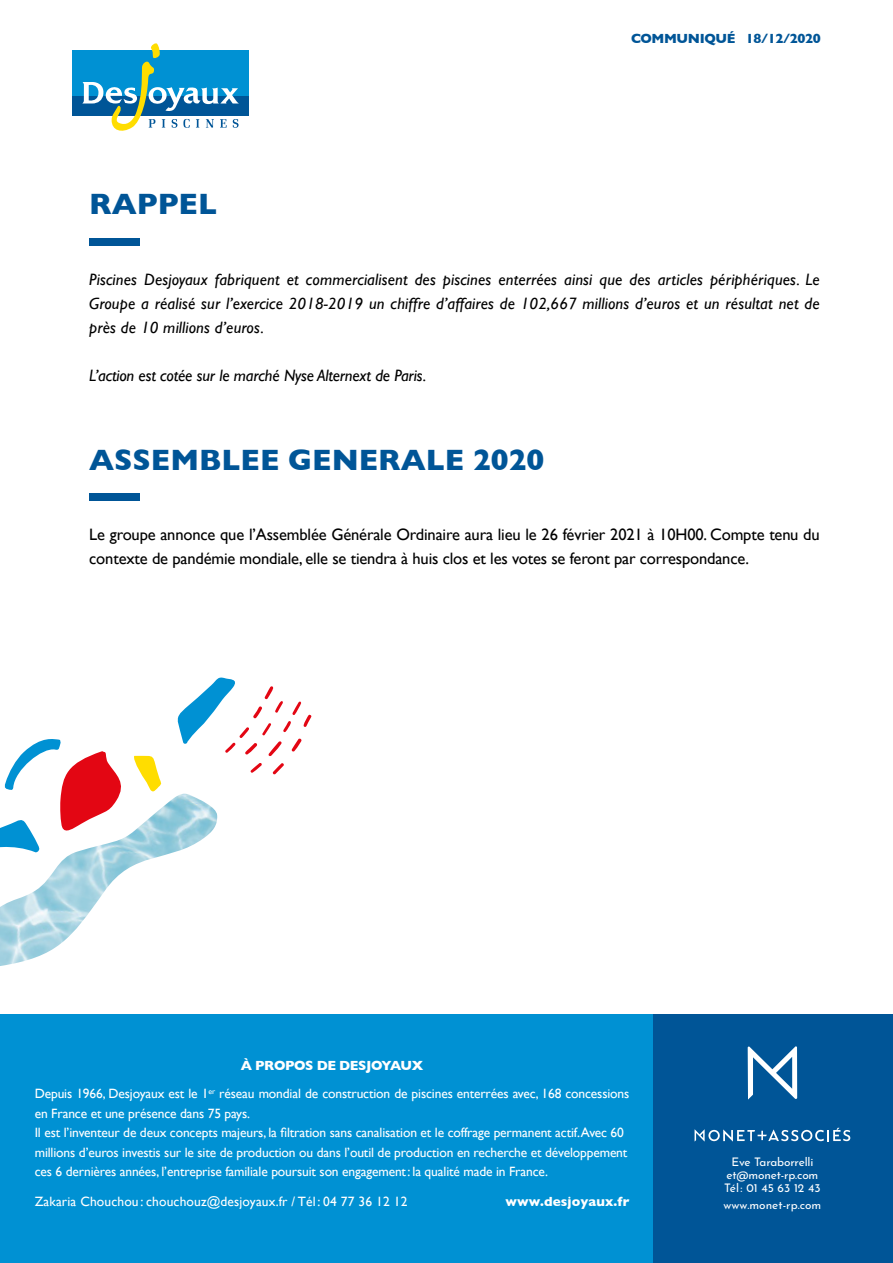
<style>
.page{position:relative;width:893px;height:1263px;background:#fff}
.page>*{position:absolute;margin:0;border:0;box-sizing:border-box;transform-origin:0 0}
.t1{font:700 30px "Gill Sans";color:#005597}
.t2{font:italic 16.5px/24px "Gill Sans";letter-spacing:.01em;color:#000;text-align:justify}
.t3{font:16.5px/24px "Gill Sans";letter-spacing:-.01em;color:#000}
.t4{font:italic 16.5px "Gill Sans";letter-spacing:-.01em;color:#000}
.t5{font:13.5px/19.5px "Gill Sans";letter-spacing:-.01em;color:#fff;text-align:center}
.t6{font:13.5px "Gill Sans";letter-spacing:.01em;color:#fff}
.t7{font:700 13.5px "Gill Sans";letter-spacing:-.03em;color:#005597}
.t8{font:700 13.5px "Gill Sans";letter-spacing:.01em;color:#fff}
.t9{font:11.85px/13.2px "Josefin Sans";letter-spacing:-.015em;color:#fff;text-align:center}
.s1{font-weight:700}
</style>
<div class="page">
<div style="left:0;top:1014px;width:893px;height:249px;background:#0091d3"></div>
<div style="left:654px;top:1014px;width:239px;height:249px;background:#005597"></div>
<svg style="left:695px;top:1128px;width:155px;height:13px"></svg>
<svg style="left:748px;top:1046px;width:49px;height:53px"></svg>
<div style="left:72px;top:96px;width:177px;height:20px;background:#005597"></div>
<div style="left:72px;top:50px;width:177px;height:46px;background:#0091d3"></div>
<svg style="left:82px;top:43px;width:157px;height:88px"></svg>
<div style="left:89px;top:238px;width:51px;height:8px;background:#005597"></div>
<svg style="left:134px;top:755px;width:28px;height:37px"></svg>
<img style="left:0;top:794px;width:218px;height:172px">
<svg style="left:0;top:739px;width:127px;height:128px"></svg>
<svg style="left:250px;top:763px;width:12px;height:10px"></svg>
<svg style="left:177px;top:677px;width:135px;height:79px"></svg>
<svg style="left:272px;top:763px;width:12px;height:12px"></svg>
<div style="left:89px;top:493px;width:51px;height:8px;background:#005597"></div>
<h1 class="t1" style="left:89px;top:181px;width:129px">RAPPEL</h1>
<p class="t7" style="left:631px;top:28px;width:191px">COMMUNIQUÉ 18/12/2020</p>
<p class="t2" style="left:89px;top:268px;width:732px">Piscines Desjoyaux fabriquent et commercialisent des piscines enterrées ainsi que des articles périphériques. Le Groupe a réalisé sur l’exercice 2018-2019 un chiffre d’affaires de 102,667 millions d’euros et un résultat net de près de 10 millions d’euros.</p>
<p class="t4" style="left:89px;top:366px;width:339px">L’action est cotée sur le marché Nyse Alternext de Paris.</p>
<h1 class="t1" style="left:89px;top:436px;width:457px">ASSEMBLEE GENERALE 2020</h1>
<p class="t3" style="left:89px;top:523px;width:732px">Le groupe annonce que l’Assemblée Générale Ordinaire aura lieu le 26 février 2021 à 10H00. Compte tenu du contexte de pandémie mondiale, elle se tiendra à huis clos et les votes se feront par correspondance.</p>
<p class="t5" style="left:35px;top:1051px;width:596px;line-height:28px"><span class="s1">À PROPOS DE DESJOYAUX<br></span>Depuis 1966, Desjoyaux est le 1<sup>er</sup> réseau mondial de construction de piscines enterrées avec, 168 concessions</p>
<p class="t5" style="left:35px;top:1103px;width:594px;text-align:left">en France et une présence dans 75 pays.<br>Il est l’inventeur de deux concepts majeurs, la filtration sans canalisation et le coffrage permanent actif.Avec 60 millions d’euros investis sur le site de production ou dans l’outil de production en recherche et développement ces 6 dernières années, l’entreprise familiale poursuit son engagement: la qualité made in France.</p>
<p class="t6" style="left:35px;top:1193px;width:374px">Zakaria Chouchou : chouchouz@desjoyaux.fr / Tél : 04 77 36 12 12</p>
<p class="t8" style="left:506px;top:1190px;width:125px">www.desjoyaux.fr</p>
<p class="t9" style="left:724px;top:1153px;width:98px">Eve Taraborrelli et@monet-rp.com<br>Tél: 01 45 63 12 43</p>
<p class="t9" style="left:723px;top:1197px;width:99px">www.monet-rp.com</p>
</div>
